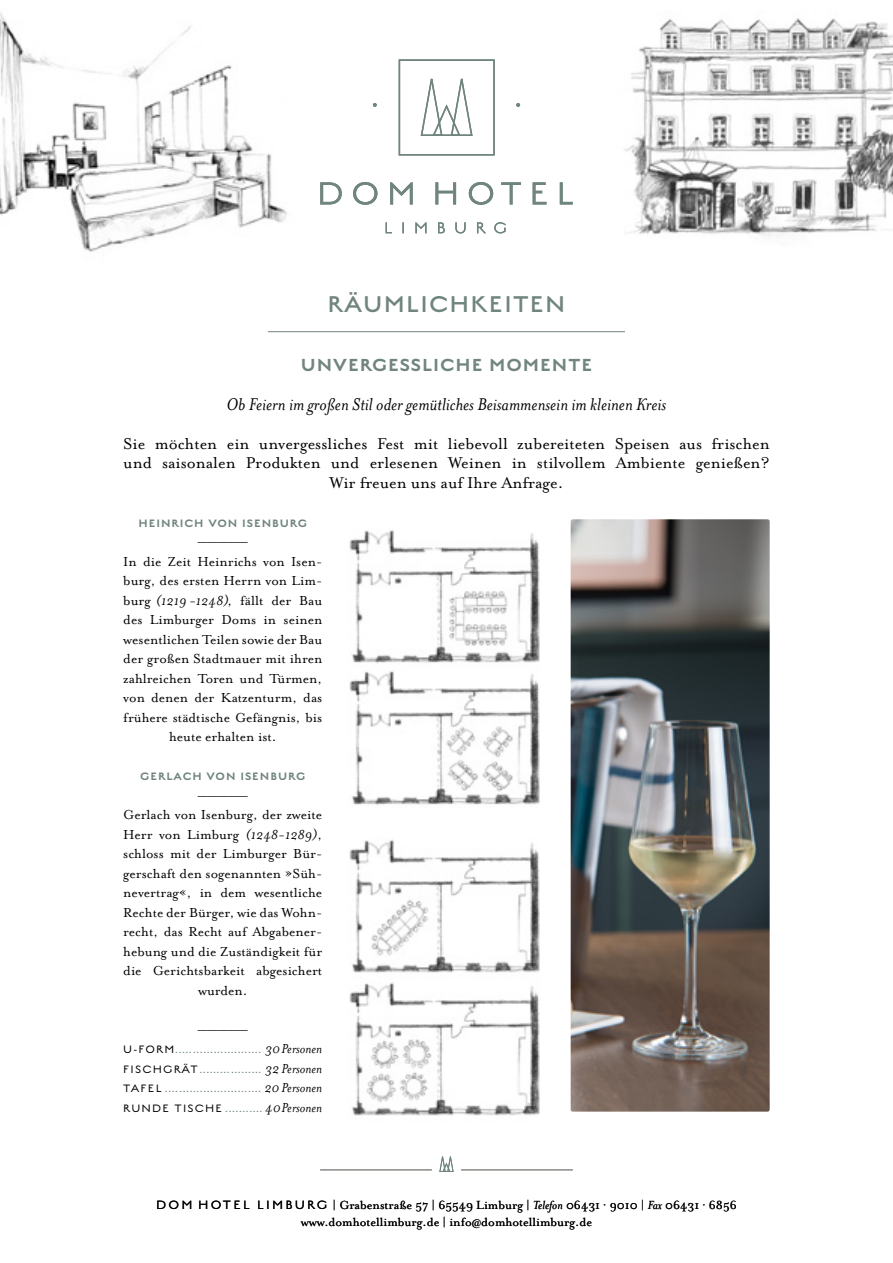
<style>
.page{position:relative;width:893px;height:1263px;background:#fff}
.page>*{position:absolute;margin:0;border:0;box-sizing:border-box;transform-origin:0 0}
.t1{font:300 25.5px "English Grotesque";letter-spacing:.05em;color:#70857d}
.t2{font:italic 19.5px "Mrs Eaves OT";color:#000}
.t3{font:500 19.5px "English Grotesque";letter-spacing:.05em;color:#70857d}
.t4{font:18px/19.5px "Mrs Eaves OT";color:#000;text-align:center}
.t5{font:15px/19.5px "Mrs Eaves OT";color:#000;text-align:center}
.t6{font:13.5px/16.5px "Mrs Eaves OT";color:#000;text-align:center}
.t7{font:100 12px/19.5px "English Grotesque";color:#70857d;text-align:justify}
.t8{font:500 12px "English Grotesque";letter-spacing:.08em;color:#70857d}
.s1{font-style:italic}
.s2{color:#000}
.s3{font-family:"Mrs Eaves OT";font-weight:400;font-style:italic;font-size:15px;color:#000}
.s4{font-style:inherit}
.s5{font-family:"English Grotesque";font-weight:100}
</style>
<div class="page">
<img style="left:0;top:12px;width:288px;height:240px">
<img style="left:624px;top:18px;width:269px;height:218px">
<svg style="left:439px;top:1156px;width:14px;height:16px"></svg>
<hr style="left:320px;top:1169px;width:112px;height:1px;background:#878783">
<hr style="left:461px;top:1169px;width:112px;height:1px;background:#878783">
<hr style="left:268px;top:331px;width:357px;height:1px;background:#70857d">
<svg style="left:386px;top:222px;width:120px;height:11px"></svg>
<svg style="left:320px;top:182px;width:253px;height:23px"></svg>
<div style="left:399px;top:59px;width:96px;height:97px;border:2px solid #70857d"></div>
<svg style="left:420px;top:78px;width:53px;height:58px"></svg>
<svg style="left:516px;top:103px;width:4px;height:4px"></svg>
<svg style="left:373px;top:103px;width:4px;height:4px"></svg>
<img style="left:571px;top:519px;width:199px;height:593px">
<img style="left:349px;top:671px;width:191px;height:134px">
<img style="left:349px;top:530px;width:191px;height:133px">
<img style="left:349px;top:982px;width:191px;height:134px">
<img style="left:349px;top:840px;width:191px;height:133px">
<h1 class="t1" style="left:327px;top:289px;width:240px">RÄUMLICHKEITEN</h1>
<h2 class="t3" style="left:301px;top:353px;width:293px">UNVERGESSLICHE MOMENTE</h2>
<h2 class="t2" style="left:227px;top:393px;width:441px">Ob Feiern im großen Stil oder gemütliches Beisammensein im kleinen Kreis</h2>
<p class="t4" style="left:123px;top:434px;width:648px">Sie möchten ein unvergessliches Fest mit liebevoll zubereiteten Speisen aus frischen und saisonalen Produkten und erlesenen Weinen in stilvollem Ambiente genießen?<br>Wir freuen uns auf Ihre Anfrage.</p>
<p class="t8" style="left:138px;top:516px;width:170px">HEINRICH VON ISENBURG</p>
<p class="t5" style="left:123px;top:532px;width:201px">—————<br>In die Zeit Heinrichs von Isen&shy;burg, des ersten Herrn von Lim&shy;burg <span class="s1">(1219 -1248)</span>, fällt der Bau des Limburger Doms in seinen wesentlichen Teilen sowie der Bau der großen Stadtmauer mit ihren zahlreichen Toren und Türmen, von denen der Katzenturm, das frühere städtische Gefängnis, bis heute erhalten ist.</p>
<p class="t8" style="left:140px;top:769px;width:167px">GERLACH VON ISENBURG</p>
<p class="t5" style="left:123px;top:785px;width:201px">—————<br>Gerlach von Isenburg, der zweite<br>Herr von Limburg <span class="s1">(1248-1289)</span>, schloss mit der Limburger Bür&shy;gerschaft den sogenannten »Süh&shy;nevertrag«, in dem wesentliche<br>Rechte der Bürger, wie das Wohn&shy;recht, das Recht auf Abgabener&shy;hebung und die Zuständigkeit für die Gerichtsbarkeit abgesichert wurden.</p>
<p class="t5" style="left:198px;top:1019px;width:52px">—————</p>
<p class="t7" style="left:123px;top:1039px;width:200px"><span class="s2">U-FORM</span>......................... <span class="s3">30 Personen </span><span class="s2">FISCHGRÄT</span> <span class="s4">..................</span> <span class="s3">32 Personen </span><span class="s2">TAFEL</span> ............................ <span class="s3">20 Personen </span><span class="s2">RUNDE TISCHE</span> <span class="s4">...........</span> <span class="s3">40 Personen</span></p>
<p class="t6" style="left:156px;top:1197px;width:582px"><span class="s5">D O M H OT E L L I M B U RG</span> | Grabenstraße 57 | 65549 Limburg | <span class="s1">Telefon</span> 06431 . 9010 | <span class="s1">Fax</span> 06431 . 6856 www.domhotellimburg.de | info@domhotellimburg.de</p>
</div>
